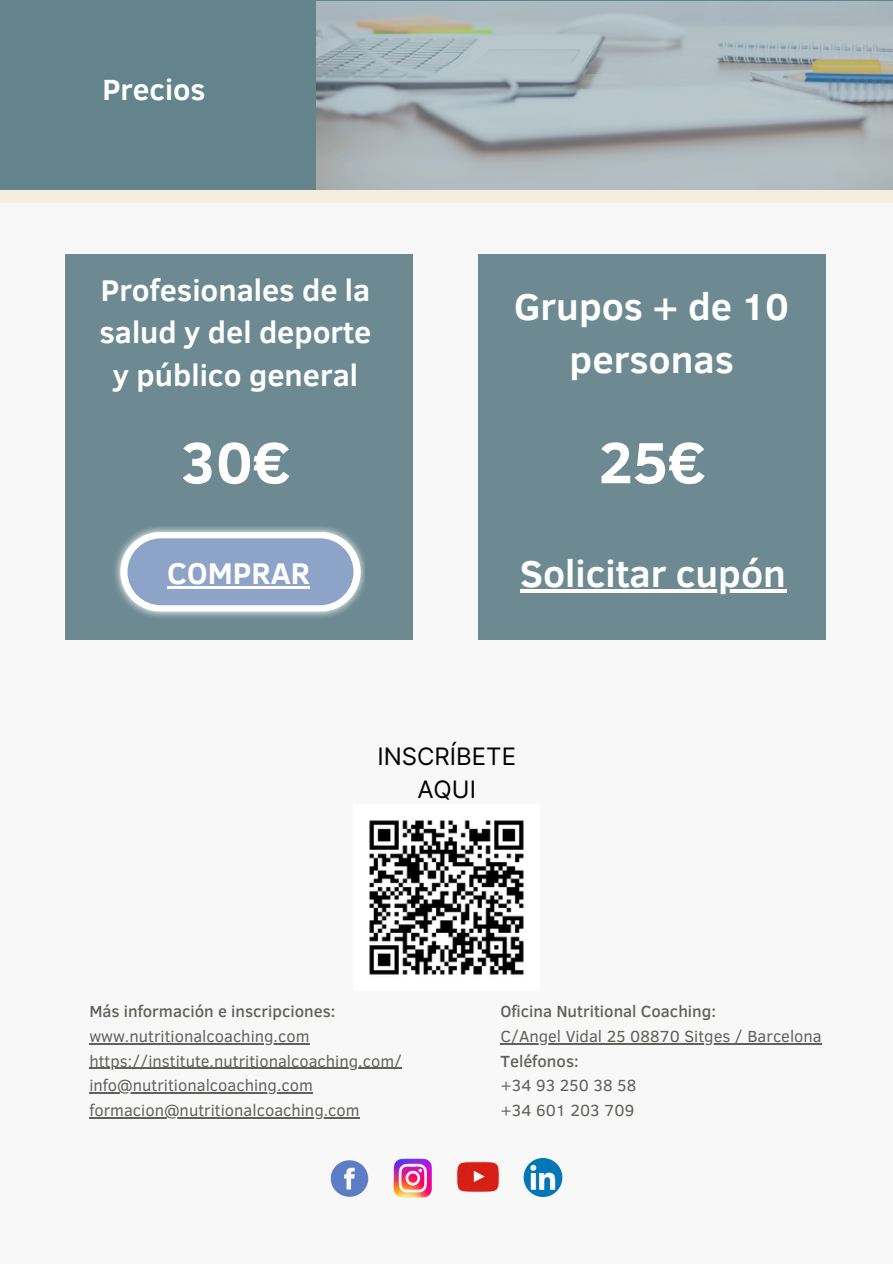
<style>
.page{position:relative;width:893px;height:1264px;background:#fff}
.page>*{position:absolute;margin:0;border:0;box-sizing:border-box;transform-origin:0 0}
.t1{font:700 59.25px "Clear Sans";color:#fff}
.t2{font:700 38.25px/52.8px "Clear Sans";color:#fff;text-align:center}
.t3{font:700 30.75px/42.8px "Clear Sans";color:#fff;text-align:center}
.t4{font:700 30px "Clear Sans";color:#fff}
.t5{font:24px/32.7px "Inter";color:#000;text-align:center}
.t6{font:16.5px/24.8px "Clear Sans";color:#61605c}
.t7{font:500 16.5px "Clear Sans";color:#61605c}
</style>
<div class="page">
<div style="left:0;top:0;width:892px;height:1263px;background:#f8f8f8"></div>
<div style="left:0;top:189px;width:892px;height:14px;background:#f5eede"></div>
<div style="left:0;top:0;width:892px;height:189px;background:#64848c"></div>
<img style="left:317px;top:2px;width:575px;height:188px">
<div style="left:478px;top:254px;width:347px;height:386px;background:#6d8a92"></div>
<div style="left:65px;top:254px;width:347px;height:386px;background:#6d8a92"></div>
<img style="left:330px;top:1160px;width:39px;height:37px">
<img style="left:393px;top:1158px;width:39px;height:40px">
<img style="left:456px;top:1161px;width:44px;height:31px">
<img style="left:523px;top:1158px;width:40px;height:38px">
<img style="left:369px;top:820px;width:155px;height:155px">
<img style="left:115px;top:527px;width:250px;height:91px">
<div style="left:120px;top:532px;width:240px;height:79px;background:#fff;border-radius:40px"></div>
<div style="left:127px;top:538px;width:226px;height:67px;background:#8da3c7;border-radius:33px"></div>
<hr style="left:167px;top:586px;width:143px;height:3px;background:#fff">
<hr style="left:89px;top:1042px;width:220px;height:2px;background:#61605c">
<hr style="left:89px;top:1067px;width:313px;height:1px;background:#61605c">
<hr style="left:89px;top:1092px;width:224px;height:1px;background:#61605c">
<hr style="left:89px;top:1117px;width:270px;height:1px;background:#61605c">
<hr style="left:500px;top:1042px;width:321px;height:2px;background:#61605c">
<hr style="left:520px;top:589px;width:266px;height:3px;background:#fff">
<h3 class="t4" style="left:102px;top:68px;width:105px">Precios</h3>
<h3 class="t3" style="left:99px;top:267px;width:273px">Profesionales de la salud y del deporte y público general</h3>
<h1 class="t1" style="left:181px;top:419px;width:110px">30€</h1>
<h3 class="t3" style="left:167px;top:550px;width:144px">COMPRAR</h3>
<h2 class="t2" style="left:514px;top:278px;width:276px">Grupos + de 10 personas</h2>
<h1 class="t1" style="left:598px;top:419px;width:108px">25€</h1>
<h2 class="t2" style="left:520px;top:545px;width:267px">Solicitar cupón</h2>
<h3 class="t5" style="left:377px;top:740px;width:140px">INSCRÍBETE<br>AQUI</h3>
<p class="t7" style="left:89px;top:999px;width:247px">Más información e inscripciones:</p>
<p class="t6" style="left:89px;top:1022px;width:314px">www.nutritionalcoaching.com https://institute.nutritionalcoaching.com/ info@nutritionalcoaching.com formacion@nutritionalcoaching.com</p>
<p class="t7" style="left:500px;top:999px;width:217px">Oficina Nutritional Coaching:</p>
<p class="t6" style="left:500px;top:1022px;width:323px">C/Angel Vidal 25 08870 Sitges / Barcelona</p>
<p class="t7" style="left:500px;top:1048px;width:80px">Teléfonos:</p>
<p class="t6" style="left:500px;top:1072px;width:137px">+34 93 250 38 58 +34 601 203 709</p>
</div>
